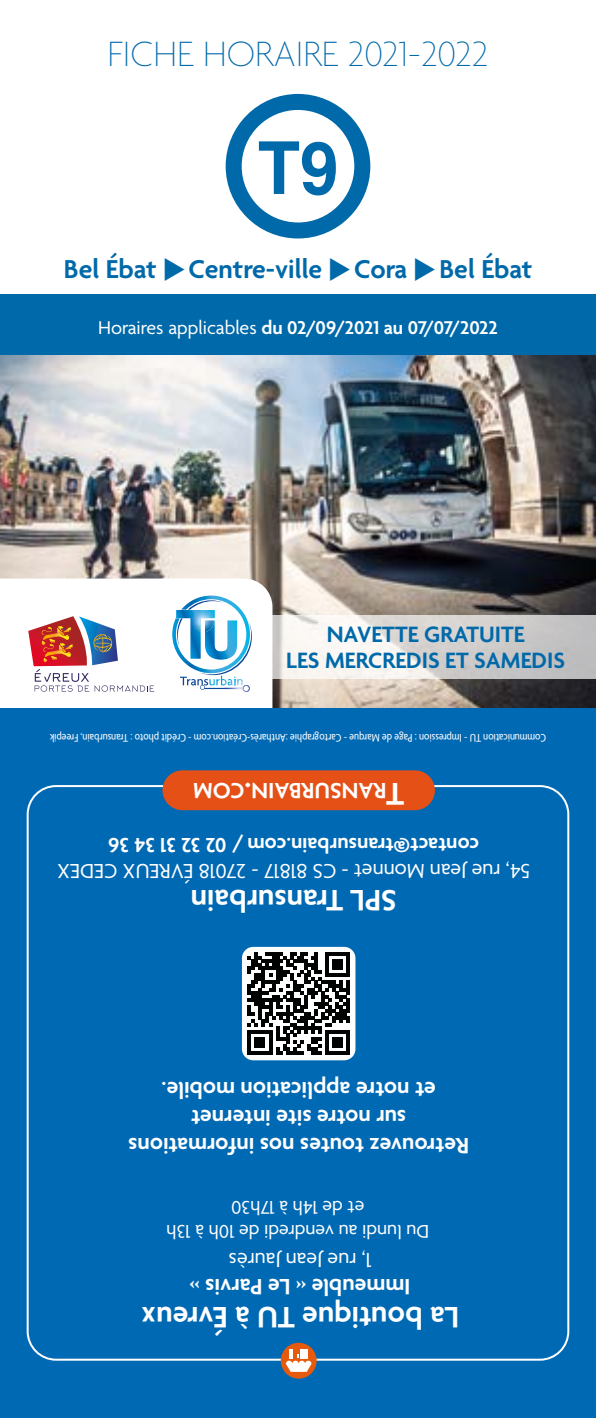
<style>
.page{position:relative;width:596px;height:1418px;background:#fff}
.page>*{position:absolute;margin:0;border:0;box-sizing:border-box;transform-origin:0 0}
.t1{font:100 38px "Agenda";color:#0069a9}
.t2{font:600 34px "Agenda";color:#fff}
.t3{font:600 32px "Agenda";color:#fff}
.t4{font:600 28px "Agenda";color:#0069a9}
.t5{font:600 24px/28px "Agenda";color:#fff;text-align:center}
.t6{font:600 24px/26px "Agenda";color:#0069a9;text-align:center}
.t7{font:600 23.8px "Agenda";color:#fff}
.t8{font:22px "Agenda";color:#fff}
.t9{font:600 22px "Agenda";color:#fff}
.t10{font:600 20px "Agenda";color:#fff}
.t11{font:20px/24px "Agenda";color:#fff;text-align:center}
.t12{font:condensed 12px "Agenda";color:#fff}
.s1{font-weight:400}
</style>
<div class="page">
<div style="left:0;top:295px;width:595px;height:708px;background:#0069a9"></div>
<img style="left:0;top:355px;width:595px;height:354px">
<svg style="left:272px;top:615px;width:323px;height:63px;background:#dcd9d7"></svg>
<svg style="left:233px;top:102px;width:129px;height:128px"></svg>
<div style="left:225px;top:94px;width:145px;height:144px;border:16px solid #0069a9;border-radius:50%"></div>
<svg style="left:259px;top:141px;width:76px;height:54px"></svg>
<div style="left:0;top:578px;width:272px;height:131px;background:#fff"></div>
<svg style="left:172px;top:595px;width:80px;height:97px;background:#add6ed"></svg>
<img style="left:224px;top:685px;width:25px;height:7px">
<svg style="left:28px;top:616px;width:126px;height:75px;background:#d4b7ba"></svg>
<div style="left:0;top:709px;width:595px;height:708px;background:#0069b4"></div>
<svg style="left:280px;top:1342px;width:36px;height:36px"></svg>
<svg style="left:286px;top:1349px;width:25px;height:22px"></svg>
<div style="left:162px;top:770px;width:272px;height:40px;background:#e45016;border-radius:20px"></div>
<div style="left:242px;top:946px;width:113px;height:114px;background:#fff;border-radius:11px"></div>
<svg style="left:247px;top:952px;width:102px;height:102px"></svg>
<h1 class="t1" style="left:107px;top:33px;width:382px">FICHE HORAIRE 2021-2022</h1>
<h3 class="t4" style="left:64px;top:254px;width:469px">Bel Ébat Centre-ville Cora Bel Ébat</h3>
<h3 class="t10" style="left:98px;top:317px;width:401px"><span class="s1">Horaires applicables</span> du 02/09/2021 au 07/07/2022</h3>
<h3 class="t6" style="left:286px;top:623px;width:280px">NAVETTE GRATUITE<br>LES MERCREDIS ET SAMEDIS</h3>
<p class="t12" style="left:545px;top:744px;width:497px;rotate:-180deg">Communication TU - Impression : Page de Marque - Cartographie :Antharès-Création.com - Crédit photo : Transurbain, Freepik</p>
<h2 class="t2" style="left:251px;top:812px;width:9px;rotate:-180deg">.</h2>
<h2 class="t2" style="left:404px;top:812px;width:19px;rotate:-180deg">T</h2>
<h3 class="t7" style="left:386px;top:803px;width:194px;rotate:-180deg">ransurbain com</h3>
<h3 class="t9" style="left:479px;top:856px;width:372px;rotate:-180deg">contact@transurbain.com / 02 32 31 34 36</h3>
<h3 class="t8" style="left:530px;top:882px;width:474px;rotate:-180deg">54, rue Jean Monnet - CS 81817 - 27018 ÉVREUX CEDEX</h3>
<h3 class="t3" style="left:396px;top:917px;width:207px;rotate:-180deg">SPL Transurbain</h3>
<h3 class="t5" style="left:469px;top:1157px;width:342px;rotate:-180deg">Retrouvez toutes nos informations sur notre site internet<br>et notre application mobile.</h3>
<h3 class="t11" style="left:429px;top:1242px;width:264px;rotate:-180deg">Du lundi au vendredi de 10h à 13h et de 14h à 17h30</h3>
<h3 class="t8" style="left:371px;top:1271px;width:144px;rotate:-180deg">1, rue Jean Jaurès</h3>
<h3 class="t5" style="left:410px;top:1299px;width:222px;rotate:-180deg">Immeuble « Le Parvis »</h3>
<h3 class="t3" style="left:459px;top:1334px;width:319px;rotate:-180deg">La boutique TU à Évreux</h3>
</div>
